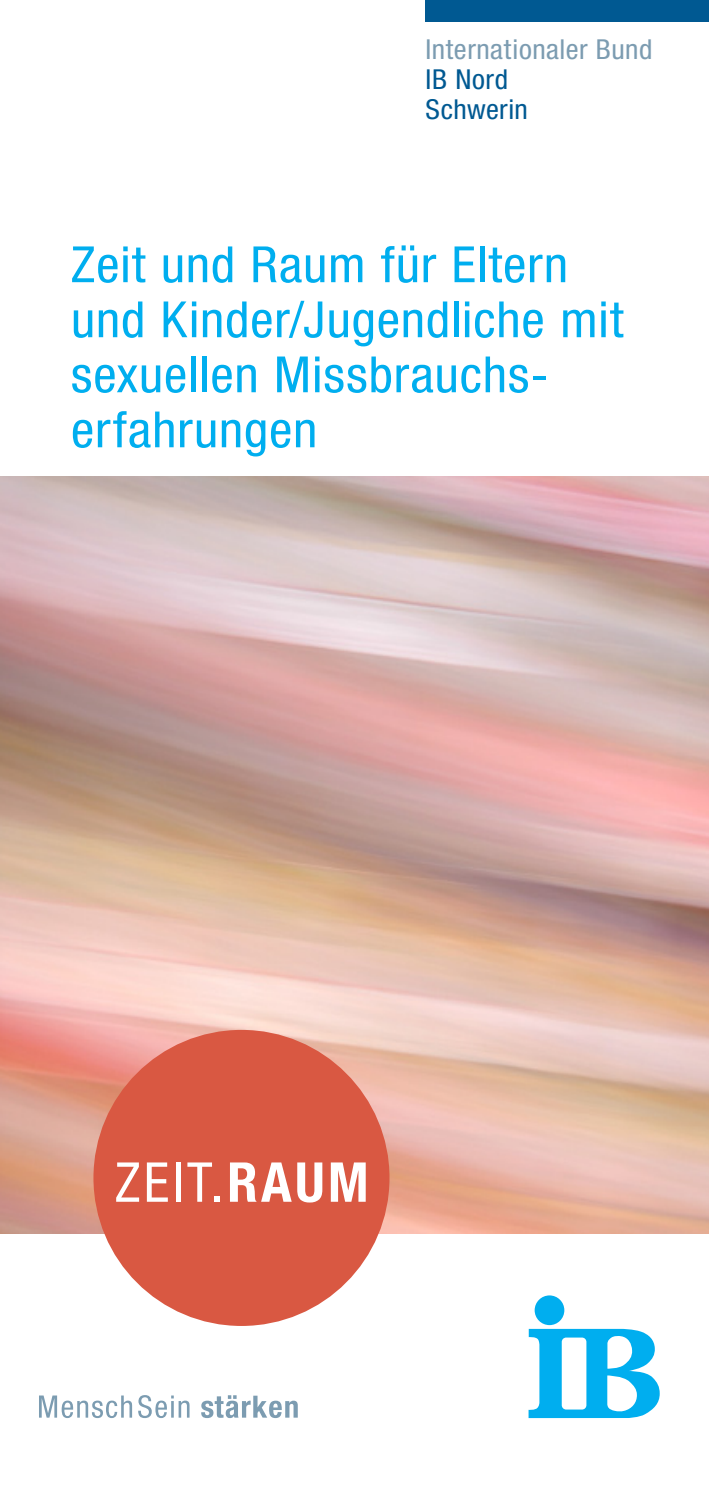
<style>
.page{position:relative;width:709px;height:1489px;background:#fff}
.page>*{position:absolute;margin:0;border:0;box-sizing:border-box;transform-origin:0 0}
.t1{font:condensed 55px "Helvetica Neue LT Std";color:#fff}
.Headline{font:condensed 50px "Helvetica Neue LT Std";letter-spacing:.015em;color:#00aeef;scale:1.05 1}
.Headline-2{font:condensed 27.5px "Helvetica Neue LT Std";letter-spacing:.02em;color:#7c9cb1;scale:1.05 1}
.Headline-3{font:condensed 27.5px "Helvetica Neue LT Std";letter-spacing:.02em;color:#005992;scale:1.05 1}
.s1{font-weight:700}
</style>
<div class="page">
<img style="left:0;top:477px;width:709px;height:756px">
<div style="left:425px;top:0;width:284px;height:21px;background:#005992"></div>
<svg style="left:528px;top:1328px;width:131px;height:89px"></svg>
<div style="left:534px;top:1295px;width:30px;height:29px;background:#00aeef;border-radius:50%"></div>
<svg style="left:39px;top:1395px;width:259px;height:22px"></svg>
<div style="left:93px;top:1029px;width:296px;height:296px;background:#d95842;border-radius:50%"></div>
<p class="Headline-2" style="left:425px;top:33px;width:218px">Internationaler Bund</p>
<p class="Headline-3" style="left:425px;top:63px;width:80px">IB Nord</p>
<p class="Headline-3" style="left:425px;top:93px;width:99px">Schwerin</p>
<p class="Headline" style="left:71px;top:235px;width:475px">Zeit und Raum für Eltern</p>
<p class="Headline" style="left:71px;top:290px;width:528px">und Kinder/Jugendliche mit</p>
<p class="Headline" style="left:71px;top:345px;width:456px">sexuellen Missbrauchs-</p>
<p class="Headline" style="left:71px;top:400px;width:236px">erfahrungen</p>
<p class="t1" style="left:115px;top:1150px;width:255px">ZEIT.<span class="s1">RAUM</span></p>
</div>
